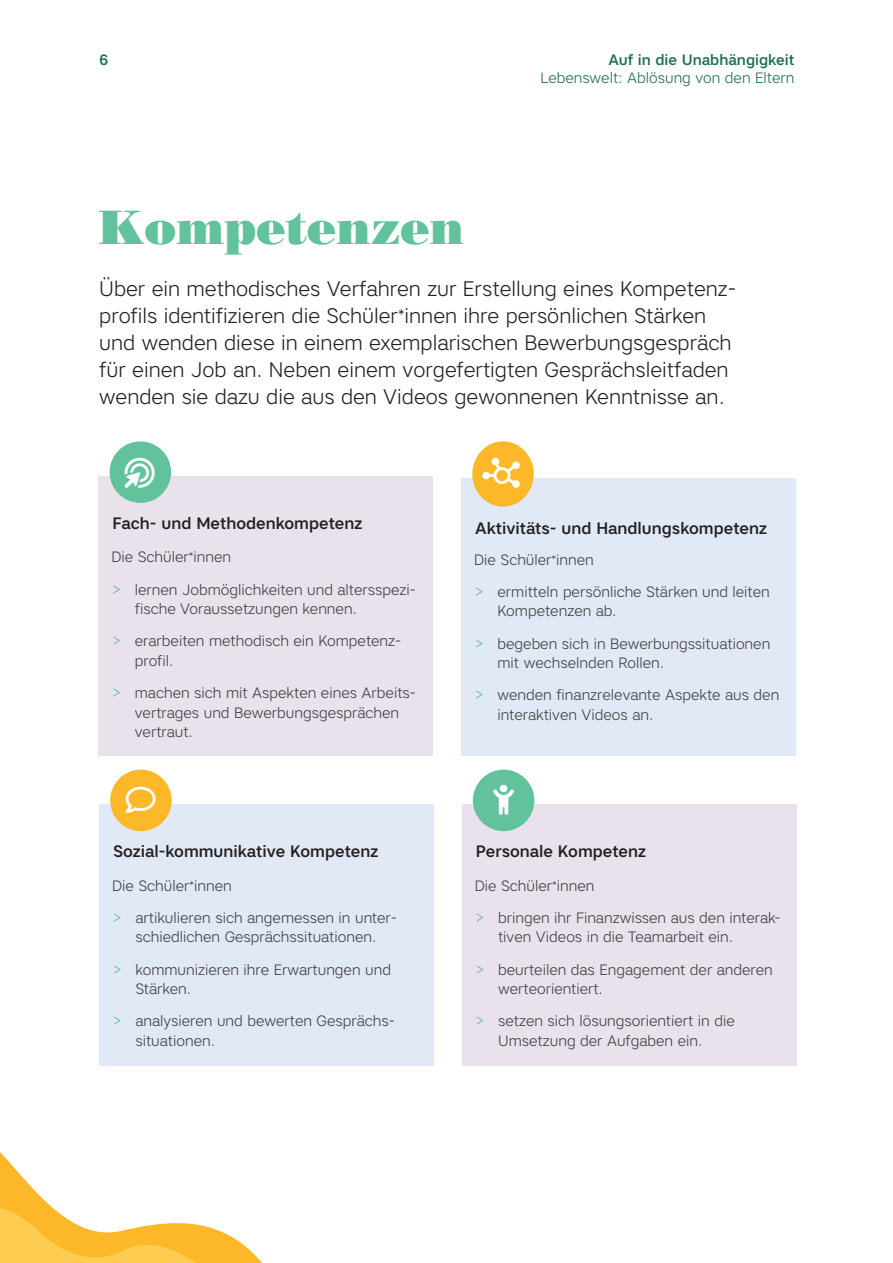
<style>
.page{position:relative;width:893px;height:1263px;background:#fff}
.page>*{position:absolute;margin:0;border:0;box-sizing:border-box;transform-origin:0 0}
.t1{font:48px "Bodoni Std Poster";color:#61c29b}
.t2{font:30px "Font Awesome 6 Pro";color:#fff}
.t3{font:300 21px/27px "Artico";color:#231f20}
.t4{font:500 16.5px "Artico";color:#231f20}
.t5{font:300 15px/32.2px "Artico";color:#3e3e3f}
.t6{font:300 15px "Artico";color:#1c6e53}
.t7{font:500 15px "Artico";color:#1c6e53}
.s1{font-size:16.5px;color:#61c29c}
</style>
<div class="page">
<svg style="left:0;top:1152px;width:262px;height:111px"></svg>
<div style="left:99px;top:476px;width:334px;height:279px;background:#e9e1eb"></div>
<div style="left:110px;top:441px;width:61px;height:62px;background:#61c29b;border-radius:50%"></div>
<div style="left:461px;top:478px;width:335px;height:277px;background:#e1e9f6"></div>
<div style="left:472px;top:441px;width:62px;height:66px;background:#fcb828;border-radius:50%"></div>
<div style="left:99px;top:804px;width:335px;height:262px;background:#e1e9f6"></div>
<div style="left:110px;top:770px;width:62px;height:61px;background:#fcb828;border-radius:50%"></div>
<div style="left:462px;top:804px;width:334px;height:262px;background:#e9e1eb"></div>
<div style="left:473px;top:770px;width:61px;height:61px;background:#61c29b;border-radius:50%"></div>
<p class="t7" style="left:99px;top:50px;width:11px">6</p>
<h1 class="t1" style="left:99px;top:198px;width:367px">Kompetenzen</h1>
<p class="t7" style="left:608px;top:50px;width:188px">Auf in die Unabhängigkeit</p>
<p class="t6" style="left:540px;top:68px;width:256px">Lebenswelt: Ablösung von den Eltern</p>
<p class="t3" style="left:99px;top:275px;width:638px">Über ein methodisches Verfahren zur Erstellung eines Kompetenz&shy;profils identifizieren die Schüler<sup>*</sup>innen ihre persönlichen Stärken und wenden diese in einem exemplarischen Bewerbungsgespräch für einen Job an. Neben einem vorgefertigten Gesprächsleitfaden wenden sie dazu die aus den Videos gewonnenen Kenntnisse an.</p>
<p class="t4" style="left:113px;top:513px;width:251px">Fach- und Methodenkompetenz</p>
<p class="t4" style="left:475px;top:517px;width:293px">Aktivitäts- und Handlungskompetenz</p>
<p class="t5" style="left:111px;top:541px;width:306px">Die Schüler<sup>*</sup>innen<br><span class="s1">&gt;</span> lernen Jobmöglichkeiten und altersspezi-</p>
<p class="t5" style="left:111px;top:592px;width:291px;text-indent:23px">fische Voraussetzungen kennen.<br><span class="s1">&gt;</span> erarbeiten methodisch ein Kompetenz-</p>
<p class="t5" style="left:111px;top:644px;width:306px;text-indent:23px">profil.<br><span class="s1">&gt;</span> machen sich mit Aspekten eines Arbeits-</p>
<p class="t5" style="left:135px;top:702px;width:266px;line-height:19.5px">vertrages und Bewerbungsgesprächen vertraut.</p>
<p class="t5" style="left:474px;top:543px;width:297px">Die Schüler<sup>*</sup>innen<br><span class="s1">&gt;</span> ermitteln persönliche Stärken und leiten</p>
<p class="t5" style="left:474px;top:595px;width:298px;text-indent:23px">Kompetenzen ab.<br><span class="s1">&gt;</span> begeben sich in Bewerbungssituationen</p>
<p class="t5" style="left:474px;top:646px;width:307px;text-indent:23px">mit wechselnden Rollen.<br><span class="s1">&gt;</span> wenden finanzrelevante Aspekte aus den</p>
<p class="t5" style="left:497px;top:698px;width:158px">interaktiven Videos an.</p>
<h2 class="t2" style="left:126px;top:784px;width:32px">□■▼</h2>
<p class="t4" style="left:113px;top:841px;width:267px">Sozial-kommunikative Kompetenz</p>
<p class="t4" style="left:476px;top:841px;width:172px">Personale Kompetenz</p>
<p class="t5" style="left:112px;top:869px;width:286px">Die Schüler<sup>*</sup>innen<br><span class="s1">&gt;</span> artikulieren sich angemessen in unter-</p>
<p class="t5" style="left:112px;top:921px;width:280px;text-align:center">schiedlichen Gesprächssituationen.<br><span class="s1">&gt;</span> kommunizieren ihre Erwartungen und</p>
<p class="t5" style="left:112px;top:972px;width:284px;text-indent:23px">Stärken.<br><span class="s1">&gt;</span> analysieren und bewerten Gesprächs-</p>
<p class="t5" style="left:135px;top:1024px;width:81px">situationen.</p>
<p class="t5" style="left:475px;top:869px;width:307px">Die Schüler<sup>*</sup>innen<br><span class="s1">&gt;</span> bringen ihr Finanzwissen aus den interak-</p>
<p class="t5" style="left:475px;top:921px;width:300px;text-indent:23px">tiven Videos in die Teamarbeit ein.<br><span class="s1">&gt;</span> beurteilen das Engagement der anderen</p>
<p class="t5" style="left:475px;top:972px;width:262px;text-indent:23px">werteorientiert.<br><span class="s1">&gt;</span> setzen sich lösungsorientiert in die</p>
<p class="t5" style="left:498px;top:1024px;width:206px">Umsetzung der Aufgaben ein.</p>
</div>
